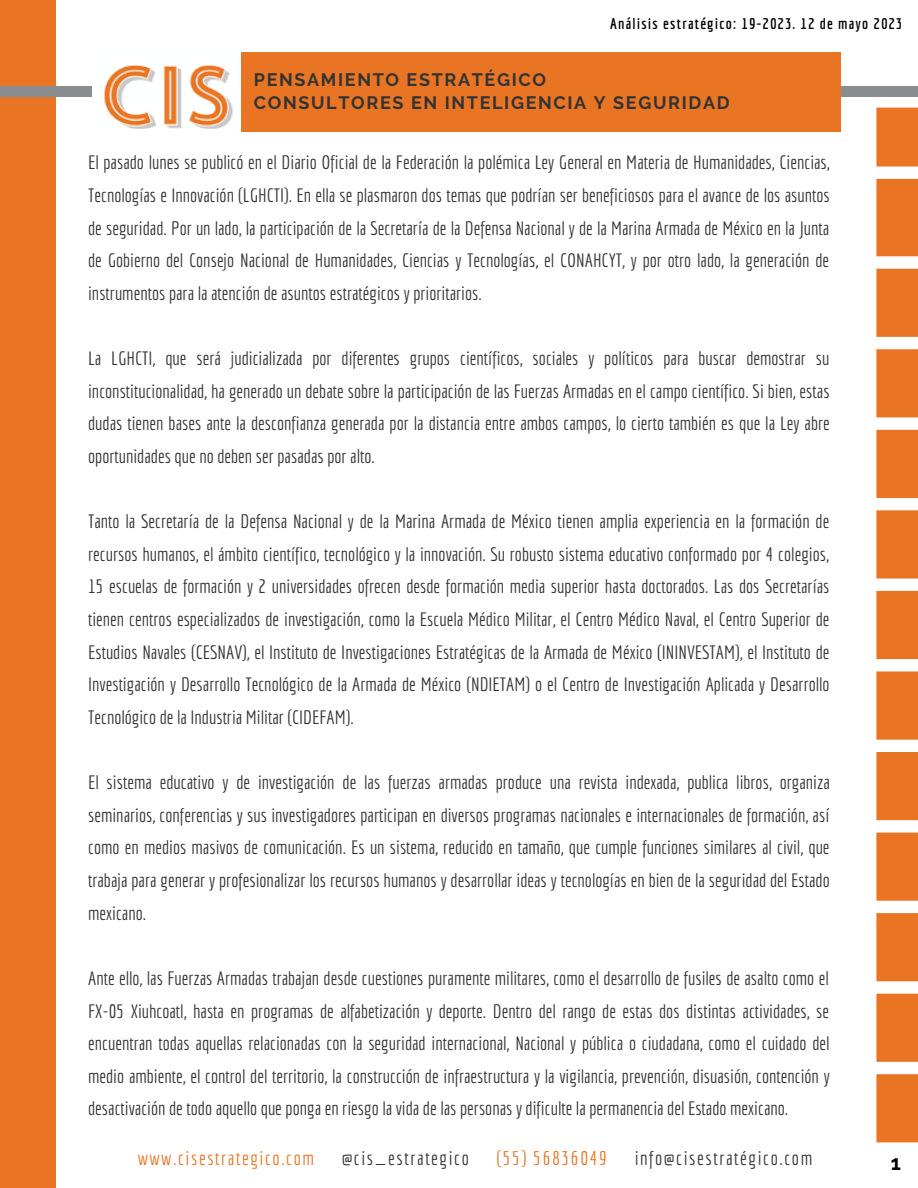
<style>
.page{position:relative;width:918px;height:1188px;background:#fff}
.page>*{position:absolute;margin:0;border:0;box-sizing:border-box;transform-origin:0 0}
.t1{font:700 20.55px "Raleway";color:#000}
.t2{font:19.2px "Economica";letter-spacing:.08em;color:#333}
.t3{font:19.2px "Economica";letter-spacing:.08em;color:#e97524}
.t4{font:18.9px/32.7px "Economica";color:#333;text-align:justify}
.t5{font:700 18px "Raleway";letter-spacing:.09em;color:#333}
.t6{font:700 15.3px "Economica";letter-spacing:.08em;color:#000}
</style>
<div class="page">
<div style="left:0;top:0;width:56px;height:1188px;background:#e97524"></div>
<div style="left:0;top:87px;width:918px;height:10px;background:#8a8d8f"></div>
<svg style="left:876px;top:108px;width:42px;height:1034px;background:#ec8b47"></svg>
<img style="left:92px;top:65px;width:149px;height:64px">
<div style="left:241px;top:52px;width:600px;height:80px;background:#e97524"></div>
<p class="t6" style="left:610px;top:15px;width:294px">Análisis estratégico: 19-2023. 12 de mayo 2023</p>
<p class="t5" style="left:254px;top:69px;width:294px">PENSAMIENTO ESTRATÉGICO</p>
<p class="t5" style="left:254px;top:92px;width:477px">CONSULTORES EN INTELIGENCIA Y SEGURIDAD</p>
<p class="t4" style="left:88px;top:146px;width:743px">El pasado lunes se publicó en el Diario Oficial de la Federación la polémica Ley General en Materia de Humanidades, Ciencias, Tecnologías e Innovación (LGHCTI). En ella se plasmaron dos temas que podrían ser beneficiosos para el avance de los asuntos de seguridad. Por un lado, la participación de la Secretaría de la Defensa Nacional y de la Marina Armada de México en la Junta de Gobierno del Consejo Nacional de Humanidades, Ciencias y Tecnologías, el CONAHCYT, y por otro lado, la generación de instrumentos para la atención de asuntos estratégicos y prioritarios.</p>
<p class="t4" style="left:88px;top:342px;width:743px">La LGHCTI, que será judicializada por diferentes grupos científicos, sociales y políticos para buscar demostrar su inconstitucionalidad, ha generado un debate sobre la participación de las Fuerzas Armadas en el campo científico. Si bien, estas dudas tienen bases ante la desconfianza generada por la distancia entre ambos campos, lo cierto también es que la Ley abre oportunidades que no deben ser pasadas por alto.</p>
<p class="t4" style="left:88px;top:505px;width:743px">Tanto la Secretaría de la Defensa Nacional y de la Marina Armada de México tienen amplia experiencia en la formación de recursos humanos, el ámbito científico, tecnológico y la innovación. Su robusto sistema educativo conformado por 4 colegios, 15 escuelas de formación y 2 universidades ofrecen desde formación media superior hasta doctorados. Las dos Secretarías tienen centros especializados de investigación, como la Escuela Médico Militar, el Centro Médico Naval, el Centro Superior de Estudios Navales (CESNAV), el Instituto de Investigaciones Estratégicas de la Armada de México (ININVESTAM), el Instituto de Investigación y Desarrollo Tecnológico de la Armada de México (NDIETAM) o el Centro de Investigación Aplicada y Desarrollo Tecnológico de la Industria Militar (CIDEFAM).</p>
<p class="t4" style="left:88px;top:766px;width:743px">El sistema educativo y de investigación de las fuerzas armadas produce una revista indexada, publica libros, organiza seminarios, conferencias y sus investigadores participan en diversos programas nacionales e internacionales de formación, así como en medios masivos de comunicación. Es un sistema, reducido en tamaño, que cumple funciones similares al civil, que trabaja para generar y profesionalizar los recursos humanos y desarrollar ideas y tecnologías en bien de la seguridad del Estado mexicano.</p>
<p class="t4" style="left:88px;top:961px;width:743px">Ante ello, las Fuerzas Armadas trabajan desde cuestiones puramente militares, como el desarrollo de fusiles de asalto como el FX-05 Xiuhcoatl, hasta en programas de alfabetización y deporte. Dentro del rango de estas dos distintas actividades, se encuentran todas aquellas relacionadas con la seguridad internacional, Nacional y pública o ciudadana, como el cuidado del medio ambiente, el control del territorio, la construcción de infraestructura y la vigilancia, prevención, disuasión, contención y desactivación de todo aquello que ponga en riesgo la vida de las personas y dificulte la permanencia del Estado mexicano.</p>
<p class="t3" style="left:138px;top:1147px;width:178px">www.cisestrategico.com</p>
<p class="t2" style="left:342px;top:1147px;width:129px">@cis_estrategico</p>
<p class="t3" style="left:497px;top:1147px;width:112px">(55) 56836049</p>
<p class="t2" style="left:635px;top:1147px;width:179px">info@cisestratégico.com</p>
<p class="t1" style="left:891px;top:1151px;width:12px">1</p>
</div>
